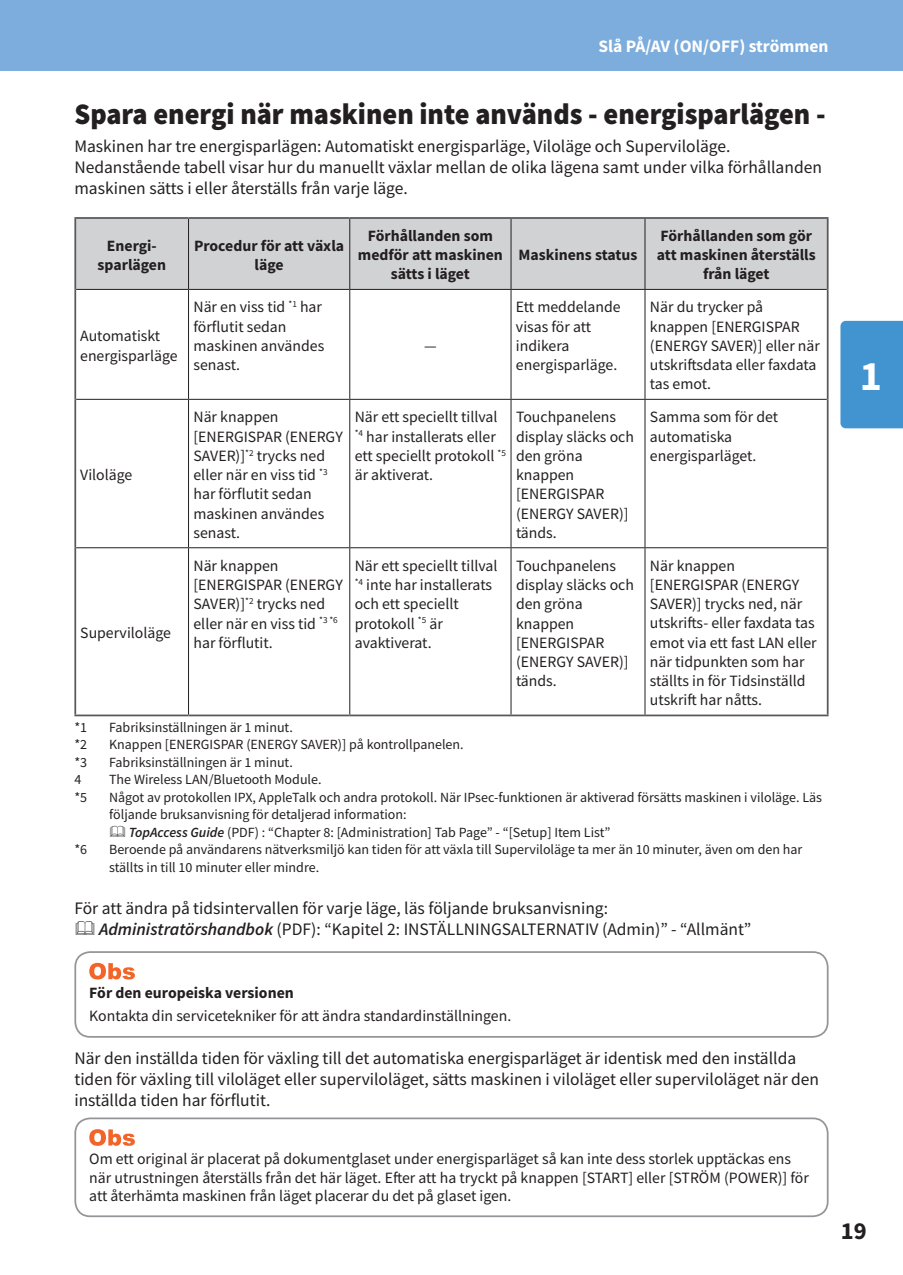
<style>
.page{position:relative;width:903px;height:1275px;background:#fff}
.page>*{position:absolute;margin:0;border:0;box-sizing:border-box;transform-origin:0 0}
.t1{font:700 42px "Source Sans Pro";color:#fff}
.t2{font:900 29.75px "Source Sans Pro";color:#231f20;scale:.95 1}
.t3{font:700 24.5px "Source Sans Pro";color:#231f20}
.t4{font:17.5px/21px "Source Sans Pro";color:#231f20}
.t5{font:700 17.5px "Source Sans Pro";color:#fff}
.t6{font:15.75px/19.2px "Source Sans Pro";color:#231f20}
.t7{font:700 15.75px/19.2px "Source Sans Pro";color:#231f20;text-align:center}
.t8{font:14px/17.5px "Source Sans Pro";color:#231f20}
.s1{font-weight:600;font-style:italic}
</style>
<div class="page">
<div style="left:0;top:0;width:903px;height:71px;background:#7daddc"></div>
<div style="left:840px;top:321px;width:63px;height:107px;background:#4194d0"></div>
<div style="left:76px;top:219px;width:751px;height:70px;background:#d1d2d4"></div>
<hr style="left:74px;top:219px;width:2px;height:70px;background:#57585a">
<hr style="left:74px;top:217px;width:115px;height:2px;background:#57585a">
<hr style="left:188px;top:219px;width:1px;height:70px;background:#231f20">
<hr style="left:189px;top:217px;width:161px;height:2px;background:#57585a">
<hr style="left:349px;top:219px;width:1px;height:70px;background:#231f20">
<hr style="left:350px;top:217px;width:161px;height:2px;background:#57585a">
<hr style="left:511px;top:219px;width:1px;height:70px;background:#231f20">
<hr style="left:511px;top:217px;width:134px;height:2px;background:#57585a">
<hr style="left:644px;top:219px;width:1px;height:70px;background:#231f20">
<hr style="left:827px;top:219px;width:1px;height:70px;background:#57585a">
<hr style="left:645px;top:217px;width:183px;height:2px;background:#57585a">
<hr style="left:74px;top:289px;width:2px;height:110px;background:#57585a">
<hr style="left:76px;top:289px;width:113px;height:1px;background:#231f20">
<hr style="left:188px;top:290px;width:1px;height:109px;background:#231f20">
<hr style="left:189px;top:289px;width:161px;height:1px;background:#231f20">
<hr style="left:349px;top:290px;width:1px;height:109px;background:#231f20">
<hr style="left:350px;top:289px;width:161px;height:1px;background:#231f20">
<hr style="left:511px;top:290px;width:1px;height:109px;background:#231f20">
<hr style="left:511px;top:289px;width:134px;height:1px;background:#231f20">
<hr style="left:644px;top:290px;width:1px;height:109px;background:#231f20">
<hr style="left:827px;top:289px;width:1px;height:110px;background:#57585a">
<hr style="left:645px;top:289px;width:182px;height:1px;background:#231f20">
<hr style="left:74px;top:399px;width:2px;height:149px;background:#57585a">
<hr style="left:76px;top:399px;width:113px;height:1px;background:#231f20">
<hr style="left:188px;top:400px;width:1px;height:147px;background:#231f20">
<hr style="left:189px;top:399px;width:161px;height:1px;background:#231f20">
<hr style="left:349px;top:400px;width:1px;height:147px;background:#231f20">
<hr style="left:350px;top:399px;width:161px;height:1px;background:#231f20">
<hr style="left:511px;top:400px;width:1px;height:147px;background:#231f20">
<hr style="left:511px;top:399px;width:134px;height:1px;background:#231f20">
<hr style="left:644px;top:400px;width:1px;height:147px;background:#231f20">
<hr style="left:827px;top:399px;width:1px;height:149px;background:#57585a">
<hr style="left:645px;top:399px;width:182px;height:1px;background:#231f20">
<hr style="left:74px;top:548px;width:2px;height:167px;background:#57585a">
<hr style="left:76px;top:547px;width:113px;height:1px;background:#231f20">
<hr style="left:74px;top:715px;width:115px;height:1px;background:#57585a">
<hr style="left:188px;top:548px;width:1px;height:167px;background:#231f20">
<hr style="left:189px;top:547px;width:161px;height:1px;background:#231f20">
<hr style="left:189px;top:715px;width:161px;height:1px;background:#57585a">
<hr style="left:349px;top:548px;width:1px;height:167px;background:#231f20">
<hr style="left:350px;top:547px;width:161px;height:1px;background:#231f20">
<hr style="left:350px;top:715px;width:161px;height:1px;background:#57585a">
<hr style="left:511px;top:548px;width:1px;height:167px;background:#231f20">
<hr style="left:511px;top:547px;width:134px;height:1px;background:#231f20">
<hr style="left:511px;top:715px;width:134px;height:1px;background:#57585a">
<hr style="left:644px;top:548px;width:1px;height:167px;background:#231f20">
<hr style="left:827px;top:548px;width:1px;height:167px;background:#57585a">
<hr style="left:645px;top:547px;width:182px;height:1px;background:#231f20">
<hr style="left:645px;top:715px;width:183px;height:1px;background:#57585a">
<div style="left:74px;top:951px;width:754px;height:87px;border:2px solid #939598;border-radius:15px"></div>
<svg style="left:89px;top:963px;width:46px;height:16px"></svg>
<div style="left:74px;top:1117px;width:754px;height:100px;border:2px solid #939598;border-radius:15px"></div>
<svg style="left:89px;top:1129px;width:46px;height:17px"></svg>
<p class="t5" style="left:598px;top:34px;width:232px">Slå PÅ/AV (ON/OFF) strömmen</p>
<h2 class="t2" style="left:74px;top:93px;width:792px">Spara energi när maskinen inte används - energisparlägen -</h2>
<p class="t4" style="left:74px;top:136px;width:749px">Maskinen har tre energisparlägen: Automatiskt energisparläge, Viloläge och Superviloläge.<br>Nedanstående tabell visar hur du manuellt växlar mellan de olika lägena samt under vilka förhållanden maskinen sätts i eller återställs från varje läge.</p>
<p class="t7" style="left:98px;top:236px;width:70px">Energi&shy;sparlägen</p>
<p class="t7" style="left:194px;top:236px;width:152px">Procedur för att växla läge</p>
<p class="t7" style="left:358px;top:226px;width:146px">Förhållanden som medför att maskinen sätts i läget</p>
<p class="t6" style="left:80px;top:326px;width:99px">Automatiskt energisparläge</p>
<p class="t6" style="left:193px;top:297px;width:132px">När en viss tid <sup>*1</sup> har förflutit sedan maskinen användes senast.</p>
<p class="t6" style="left:424px;top:336px;width:14px">—</p>
<p class="t7" style="left:518px;top:245px;width:120px">Maskinens status</p>
<p class="t7" style="left:657px;top:226px;width:160px">Förhållanden som gör att maskinen återställs från läget</p>
<p class="t6" style="left:516px;top:297px;width:106px">Ett meddelande visas för att indikera energisparläge.</p>
<p class="t6" style="left:650px;top:297px;width:172px">När du trycker på knappen [ENERGISPAR (ENERGY SAVER)] eller när utskriftsdata eller faxdata tas emot.</p>
<p class="t6" style="left:80px;top:465px;width:54px">Viloläge</p>
<p class="t6" style="left:80px;top:623px;width:92px">Superviloläge</p>
<p class="t6" style="left:193px;top:407px;width:151px">När knappen [ENERGISPAR (ENERGY<br>SAVER)]<sup>*2</sup> trycks ned eller när en viss tid <sup>*3 </sup>har förflutit sedan maskinen användes senast.</p>
<p class="t6" style="left:355px;top:407px;width:153px">När ett speciellt tillval <sup>*4</sup> har installerats eller ett speciellt protokoll <sup>*5 </sup>är aktiverat.</p>
<p class="t6" style="left:516px;top:407px;width:119px">Touchpanelens display släcks och den gröna knappen [ENERGISPAR (ENERGY SAVER)] tänds.</p>
<p class="t6" style="left:650px;top:407px;width:130px">Samma som för det automatiska energisparläget.</p>
<p class="t6" style="left:193px;top:556px;width:151px">När knappen [ENERGISPAR (ENERGY<br>SAVER)]<sup>*2</sup> trycks ned eller när en viss tid <sup>*3</sup> <sup>*6 </sup>har förflutit.</p>
<p class="t6" style="left:355px;top:556px;width:144px">När ett speciellt tillval <sup>*4</sup> inte har installerats och ett speciellt protokoll <sup>*5</sup> är avaktiverat.</p>
<p class="t6" style="left:516px;top:556px;width:119px">Touchpanelens display släcks och den gröna knappen [ENERGISPAR (ENERGY SAVER)] tänds.</p>
<p class="t6" style="left:650px;top:556px;width:168px">När knappen [ENERGISPAR (ENERGY<br>SAVER)] trycks ned, när utskrifts- eller faxdata tas emot via ett fast LAN eller när tidpunkten som har ställts in för Tidsinställd utskrift har nåtts.</p>
<p class="t8" style="left:74px;top:718px;width:14px">*1</p>
<p class="t8" style="left:109px;top:718px;width:185px">Fabriksinställningen är 1 minut.</p>
<p class="t8" style="left:74px;top:736px;width:14px">*2</p>
<p class="t8" style="left:109px;top:736px;width:356px">Knappen [ENERGISPAR (ENERGY SAVER)] på kontrollpanelen.</p>
<p class="t8" style="left:74px;top:753px;width:14px">*3</p>
<p class="t8" style="left:109px;top:753px;width:185px">Fabriksinställningen är 1 minut.</p>
<p class="t8" style="left:74px;top:771px;width:8px">4</p>
<p class="t8" style="left:109px;top:771px;width:214px">The Wireless LAN/Bluetooth Module.</p>
<p class="t8" style="left:74px;top:788px;width:14px">*5</p>
<p class="t8" style="left:109px;top:788px;width:714px">Något av protokollen IPX, AppleTalk och andra protokoll. När IPsec-funktionen är aktiverad försätts maskinen i viloläge. Läs</p>
<p class="t8" style="left:109px;top:806px;width:299px">följande bruksanvisning för detaljerad information:</p>
<p class="t8" style="left:129px;top:823px;width:483px"><span class="s1">TopAccess Guide</span> (PDF) : “Chapter 8: [Administration] Tab Page” - “[Setup] Item List”</p>
<p class="t8" style="left:74px;top:841px;width:14px">*6</p>
<p class="t8" style="left:109px;top:841px;width:695px">Beroende på användarens nätverksmiljö kan tiden för att växla till Superviloläge ta mer än 10 minuter, även om den har ställts in till 10 minuter eller mindre.</p>
<p class="t4" style="left:99px;top:897px;width:654px;text-indent:-25px">För att ändra på tidsintervallen för varje läge, läs följande bruksanvisning:<br><span class="s1">Administratörshandbok</span> (PDF): “Kapitel 2: INSTÄLLNINGSALTERNATIV (Admin)” - “Allmänt”</p>
<h1 class="t1" style="left:860px;top:348px;width:24px">1</h1>
<p class="t7" style="left:89px;top:983px;width:206px">För den europeiska versionen</p>
<p class="t6" style="left:89px;top:1006px;width:423px">Kontakta din servicetekniker för att ändra standardinställningen.</p>
<p class="t4" style="left:74px;top:1048px;width:746px">När den inställda tiden för växling till det automatiska energisparläget är identisk med den inställda tiden för växling till viloläget eller superviloläget, sätts maskinen i viloläget eller superviloläget när den inställda tiden har förflutit.</p>
<p class="t6" style="left:89px;top:1150px;width:721px;line-height:18.4px">Om ett original är placerat på dokumentglaset under energisparläget så kan inte dess storlek upptäckas ens när utrustningen återställs från det här läget. Efter att ha tryckt på knappen [START] eller [STRÖM (POWER)] för att återhämta maskinen från läget placerar du det på glaset igen.</p>
<h3 class="t3" style="left:841px;top:1214px;width:27px">19</h3>
</div>
